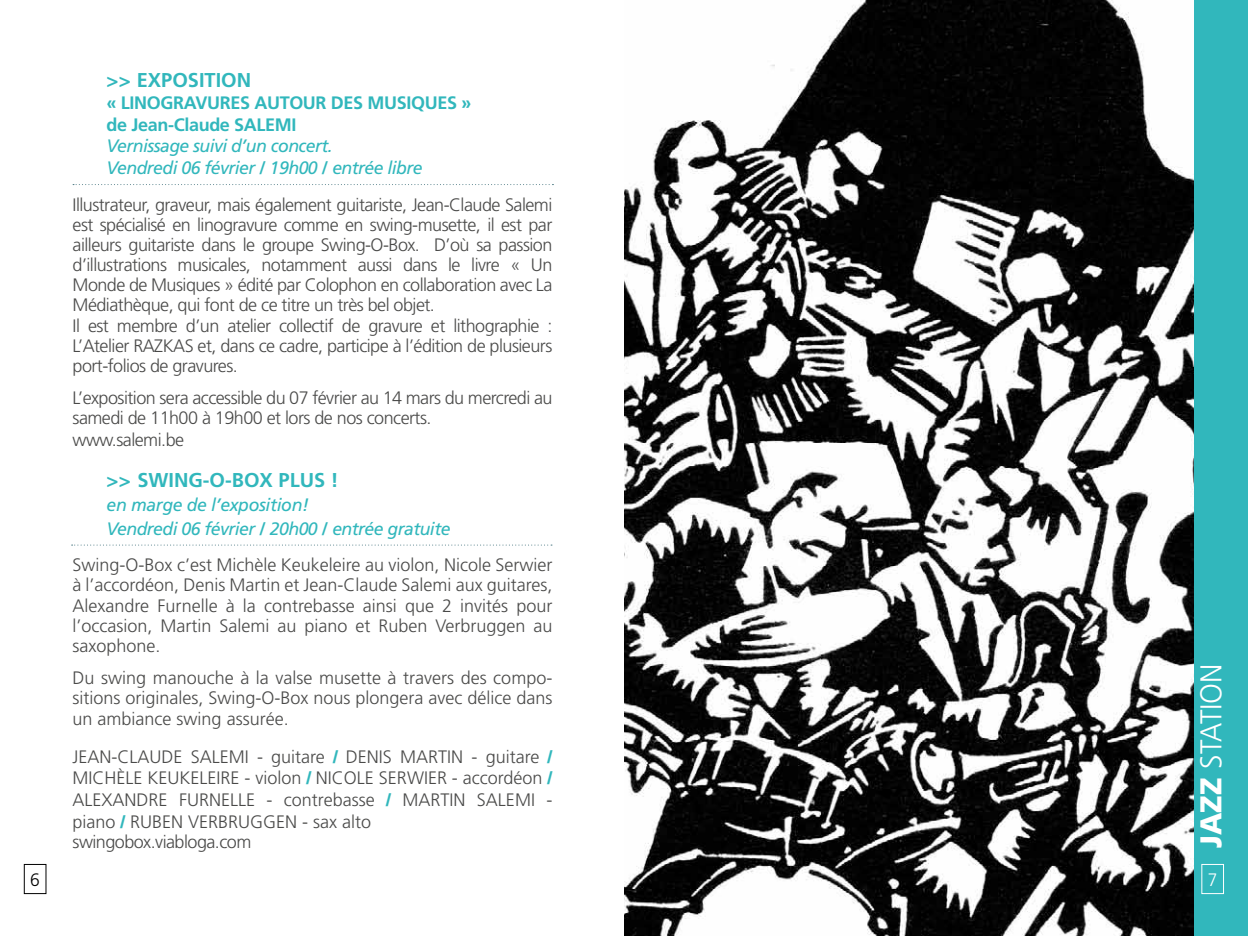
<style>
.page{position:relative;width:1248px;height:936px;background:#fff}
.page>*{position:absolute;margin:0;border:0;box-sizing:border-box;transform-origin:0 0}
.t1{font:300 30px "Frutiger";color:#fff;scale:.96 1}
.t2{font:700 20px "Frutiger";color:#31b7bc}
.t3{font:300 18px/20.2px "Frutiger";letter-spacing:-.03em;color:#4a4a49}
.t4{font:italic 18px/21.8px "Frutiger";letter-spacing:-.03em;color:#31b7bc}
.t5{font:300 18px "Frutiger";color:#4a4a49}
.t6{font:700 18px "Frutiger";letter-spacing:-.02em;color:#31b7bc}
.t7{font:300 18px "Frutiger";color:#000;scale:.96 1}
.t8{font:300 18px "Frutiger";color:#fff;scale:.96 1}
.s1{font-weight:700;font-style:normal}
.s2{font-weight:900;color:#31b7bc}
.s3{font-weight:900}
</style>
<div class="page">
<img style="left:624px;top:0;width:570px;height:935px">
<div style="left:1194px;top:0;width:53px;height:935px;background:#31b7bc"></div>
<div style="left:1201px;top:863px;width:22px;height:31px;border:1px solid #fff"></div>
<div style="left:24px;top:863px;width:22px;height:31px;border:1px solid #000"></div>
<svg style="left:72px;top:544px;width:480px;height:1px"></svg>
<svg style="left:73px;top:184px;width:480px;height:1px"></svg>
<p class="t2" style="left:107px;top:68px;width:67px">&gt;&gt; EXPOSITION</p>
<p class="t6" style="left:107px;top:92px;width:35px">« LINOGRA</p>
<p class="t6" style="left:195px;top:92px;width:23px">VURES</p>
<p class="t6" style="left:254px;top:92px;width:13px">AUTOUR</p>
<p class="t6" style="left:331px;top:92px;width:12px">DES</p>
<p class="t6" style="left:367px;top:92px;width:69px">MUSIQUES</p>
<p class="t6" style="left:461px;top:92px;width:12px">»</p>
<p class="t6" style="left:107px;top:114px;width:191px">DE JEAN-CLAUDE SALEMI</p>
<p class="t4" style="left:107px;top:135px;width:317px">Vernissage suivi d’un concert.<br>Vendredi 06 février <span class="s1">/</span> 19h00 <span class="s1">/</span> entrée libre</p>
<p class="t3" style="left:72px;top:194px;width:481px">Illustrateur, graveur, mais également guitariste, Jean-Claude Salemi est spécialisé en linogravure comme en swing-musette, il est par ailleurs guitariste dans le groupe Swing-O-Box. D’où sa passion d’illustrations musicales, notamment aussi dans le livre « U n Monde de Musiques » édité par Colophon en collaboration avec La Médiathèque, qui font de ce titre un très bel objet.<br>Il est membre d’un atelier collectif de gravure et lithographie :<br>L’Atelier RAZKAS et, dans ce cadre, participe à l’édition de plusieurs port-folios de gravures.</p>
<p class="t3" style="left:72px;top:388px;width:481px;line-height:21px">L’exposition sera accessible du 07 février au 14 mars du mercredi au samedi de 11h00 à 19h00 et lors de nos concerts.<br>www.salemi.be</p>
<p class="t2" style="left:107px;top:468px;width:184px">&gt;&gt; SWING-O-BOX PLUS</p>
<p class="t2" style="left:331px;top:468px;width:9px">!</p>
<p class="t4" style="left:107px;top:492px;width:345px;line-height:24.2px">en marge de l’exposition!<br>Vendredi 06 février <span class="s1">/</span> 20h00 <span class="s1">/</span> entrée gratuite</p>
<p class="t3" style="left:72px;top:555px;width:481px;text-align:justify">Swing-O-Box c’est Michèle Keukeleire au violon, Nicole Serwier à l’accordéon, Denis Martin et Jean-Claude Salemi aux guitares, Alexandre Furnelle à la contrebasse ainsi que 2 invités pour l’occasion, Martin Salemi au piano et Ruben Verbruggen au saxophone.</p>
<p class="t3" style="left:72px;top:668px;width:481px;text-align:justify">Du swing manouche à la valse musette à travers des compo&shy;sitions originales, Swing-O-Box nous plongera avec délice dans un ambiance swing assurée.</p>
<p class="t3" style="left:72px;top:746px;width:18px">Jean</p>
<p class="t3" style="left:112px;top:746px;width:99px">-Claude Salemi</p>
<p class="t5" style="left:257px;top:746px;width:110px">- guitare <span class="s2">/</span> Denis</p>
<p class="t3" style="left:400px;top:746px;width:27px">Martin</p>
<p class="t3" style="left:471px;top:746px;width:82px">- guitare <span class="s2">/</span></p>
<p class="t3" style="left:72px;top:768px;width:117px">Michèle Keukeleire</p>
<p class="t5" style="left:244px;top:767px;width:94px">- violon <span class="s2">/</span> Nicole</p>
<p class="t3" style="left:379px;top:768px;width:20px">Serwier</p>
<p class="t5" style="left:452px;top:767px;width:102px">- accordéon <span class="s2">/</span></p>
<p class="t3" style="left:72px;top:790px;width:52px">Alexandre</p>
<p class="t3" style="left:179px;top:790px;width:30px">Furnelle</p>
<p class="t5" style="left:266px;top:789px;width:162px">- contrebasse <span class="s2">/</span> Martin</p>
<p class="t3" style="left:477px;top:790px;width:20px">Salemi</p>
<p class="t3" style="left:546px;top:790px;width:7px">-</p>
<p class="t5" style="left:73px;top:811px;width:90px">piano <span class="s2">/</span> Ruben</p>
<p class="t3" style="left:188px;top:811px;width:22px">Verbr</p>
<p class="t3" style="left:238px;top:811px;width:25px">uggen</p>
<p class="t3" style="left:302px;top:811px;width:70px">- sax alto</p>
<p class="t3" style="left:73px;top:832px;width:180px">swingobox.viabloga.com</p>
<h1 class="t1" style="left:1193px;top:848px;width:194px;rotate:-90deg"><span class="s3">JAZZ</span> STATION</h1>
<p class="t7" style="left:30px;top:869px;width:12px">6</p>
<p class="t8" style="left:1207px;top:869px;width:12px">7</p>
</div>
